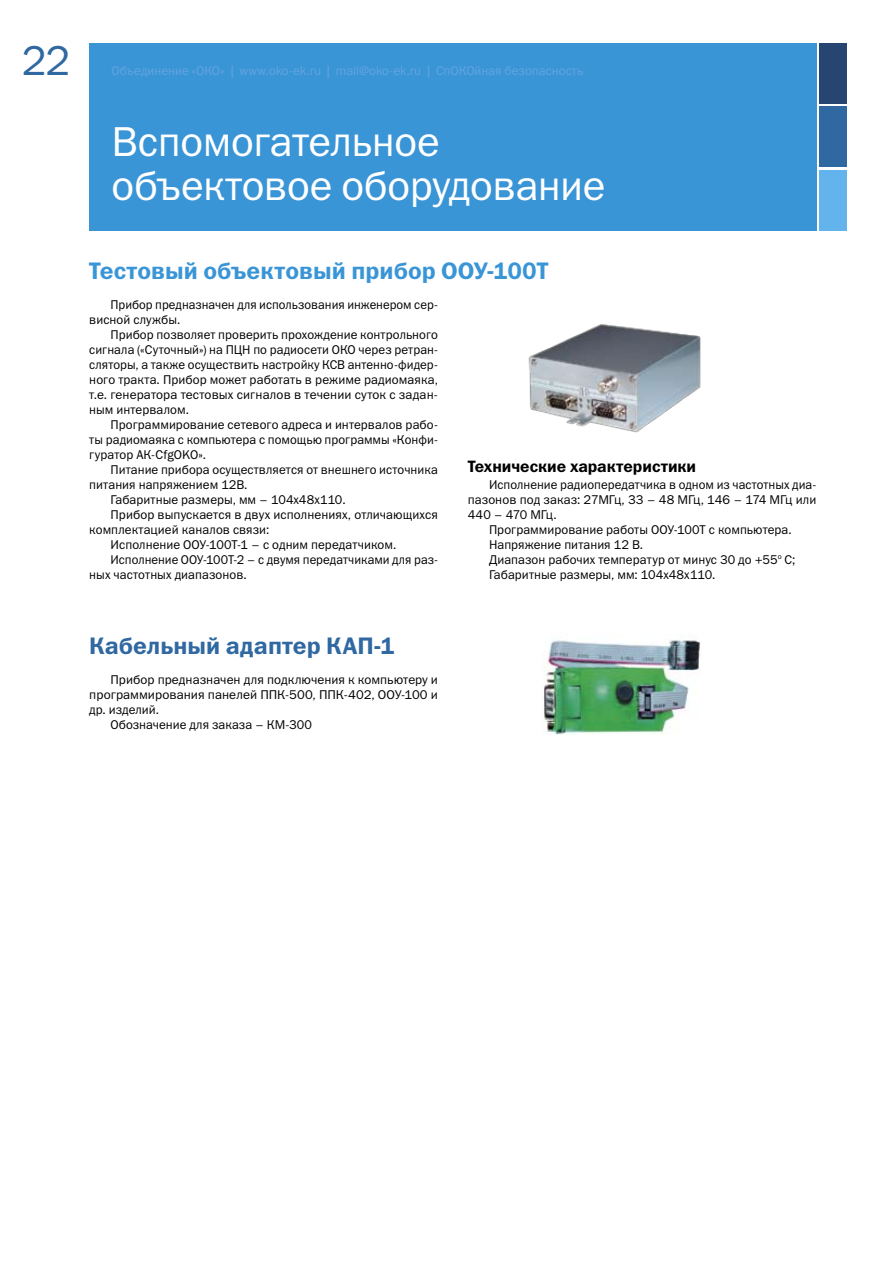
<style>
.page{position:relative;width:893px;height:1263px;background:#fff}
.page>*{position:absolute;margin:0;border:0;box-sizing:border-box;transform-origin:0 0}
.t1{font:42px/43.5px "Franklin Gothic Book C";letter-spacing:-.01em;color:#fff}
.t2{font:42px "Franklin Gothic Book C";color:#3068a2}
.t3{font:24px "Franklin Gothic Demi C";color:#3a95d7}
.t4{font:24px "Franklin Gothic Demi C";color:#3068a2}
.t5{font:16.5px "Franklin Gothic Demi C";letter-spacing:-.005em;color:#000}
.t6{font:12.75px/15px "Franklin Gothic Book C";letter-spacing:.005em;color:#000;text-align:justify}
.t7{font:12.75px "Franklin Gothic Book C";color:#62a4dd}
.t8{font:12.75px "Franklin Gothic Book C";letter-spacing:-.025em;color:#000}
.s1{font-size:18px}
</style>
<div class="page">
<div style="left:89px;top:43px;width:727px;height:187px;background:#3a95d7"></div>
<img style="left:528px;top:324px;width:173px;height:109px">
<img style="left:542px;top:633px;width:158px;height:101px">
<div style="left:819px;top:43px;width:27px;height:61px;background:#264570"></div>
<div style="left:819px;top:107px;width:27px;height:60px;background:#3068a2"></div>
<div style="left:819px;top:170px;width:27px;height:60px;background:#63b4ec"></div>
<h1 class="t2" style="left:21px;top:38px;width:50px">22</h1>
<p class="t7" style="left:112px;top:64px;width:348px">Объединение «ОКО» <span class="s1">|</span> www.oko-ek.ru <span class="s1">|</span> mail@oko-ek.ru <span class="s1">|</span> Споко</p>
<p class="t7" style="left:474px;top:64px;width:110px">йная безопасность</p>
<h1 class="t1" style="left:112px;top:120px;width:495px">Вспомогательное объектовое оборудование</h1>
<h2 class="t3" style="left:89px;top:257px;width:461px">Тестовый объектовый прибор ООУ-100Т</h2>
<p class="t6" style="left:89px;top:297px;width:350px;text-indent:21px">Прибор предназначен для использования инженером сер&shy;висной службы.</p>
<p class="t6" style="left:89px;top:327px;width:350px;text-indent:21px">Прибор позволяет проверить прохождение контрольного сигнала («Суточный») на ПЦН по радиосети ОКО через ретран&shy;сляторы, а также осуществить настройку КСВ антенно-фидер&shy;ного тракта. Прибор может работать в режиме радиомаяка, т.е. генератора тестовых сигналов в течении суток с задан&shy;ным интервалом.</p>
<p class="t6" style="left:89px;top:417px;width:350px;text-indent:21px">Программирование сетевого адреса и интервалов рабо&shy;ты радиомаяка с компьютера с помощью программы «Конфи&shy;гуратор АК-CfgOKO».</p>
<p class="t6" style="left:111px;top:462px;width:329px">Питание прибора осуществляется от внешнего источника</p>
<p class="t6" style="left:89px;top:477px;width:160px">питания напряжением 12В.</p>
<p class="t6" style="left:111px;top:492px;width:237px">Габаритные размеры, мм – 104x48x110.</p>
<p class="t6" style="left:111px;top:507px;width:329px">Прибор выпускается в двух исполнениях, отличающихся</p>
<p class="t6" style="left:89px;top:522px;width:182px">комплектацией каналов связи:</p>
<p class="t6" style="left:111px;top:537px;width:287px">Исполнение ООУ-100Т-1 – с одним передатчиком.</p>
<p class="t6" style="left:111px;top:552px;width:329px">Исполнение ООУ-100Т-2 – с двумя передатчиками для раз-</p>
<p class="t6" style="left:89px;top:567px;width:159px">ных частотных диапазонов.</p>
<p class="t5" style="left:468px;top:457px;width:230px">Технические характеристики</p>
<p class="t6" style="left:489px;top:477px;width:329px">Исполнение радиопередатчика в одном из частотных диа-</p>
<p class="t6" style="left:468px;top:492px;width:350px">пазонов под заказ: 27МГц, 33 – 48 МГц, 146 – 174 МГц или</p>
<p class="t8" style="left:468px;top:507px;width:90px">440 – 470 МГц.</p>
<p class="t6" style="left:489px;top:522px;width:304px">Программирование работы ООУ-100Т с компьютера.</p>
<p class="t6" style="left:489px;top:537px;width:156px">Напряжение питания 12 В.</p>
<p class="t6" style="left:489px;top:552px;width:308px">Диапазон рабочих температур от минус 30 до +55<sup>о</sup> С;</p>
<p class="t6" style="left:489px;top:567px;width:228px">Габаритные размеры, мм: 104х48х110.</p>
<h2 class="t4" style="left:89px;top:632px;width:307px">Кабельный адаптер КАП-1</h2>
<p class="t6" style="left:111px;top:672px;width:329px">Прибор предназначен для подключения к компьютеру и</p>
<p class="t6" style="left:89px;top:687px;width:350px">программирования панелей ППК-500, ППК-402, ООУ-100 и</p>
<p class="t6" style="left:89px;top:702px;width:71px">др. изделий.</p>
<p class="t6" style="left:111px;top:717px;width:203px">Обозначение для заказа – КМ-300</p>
</div>
